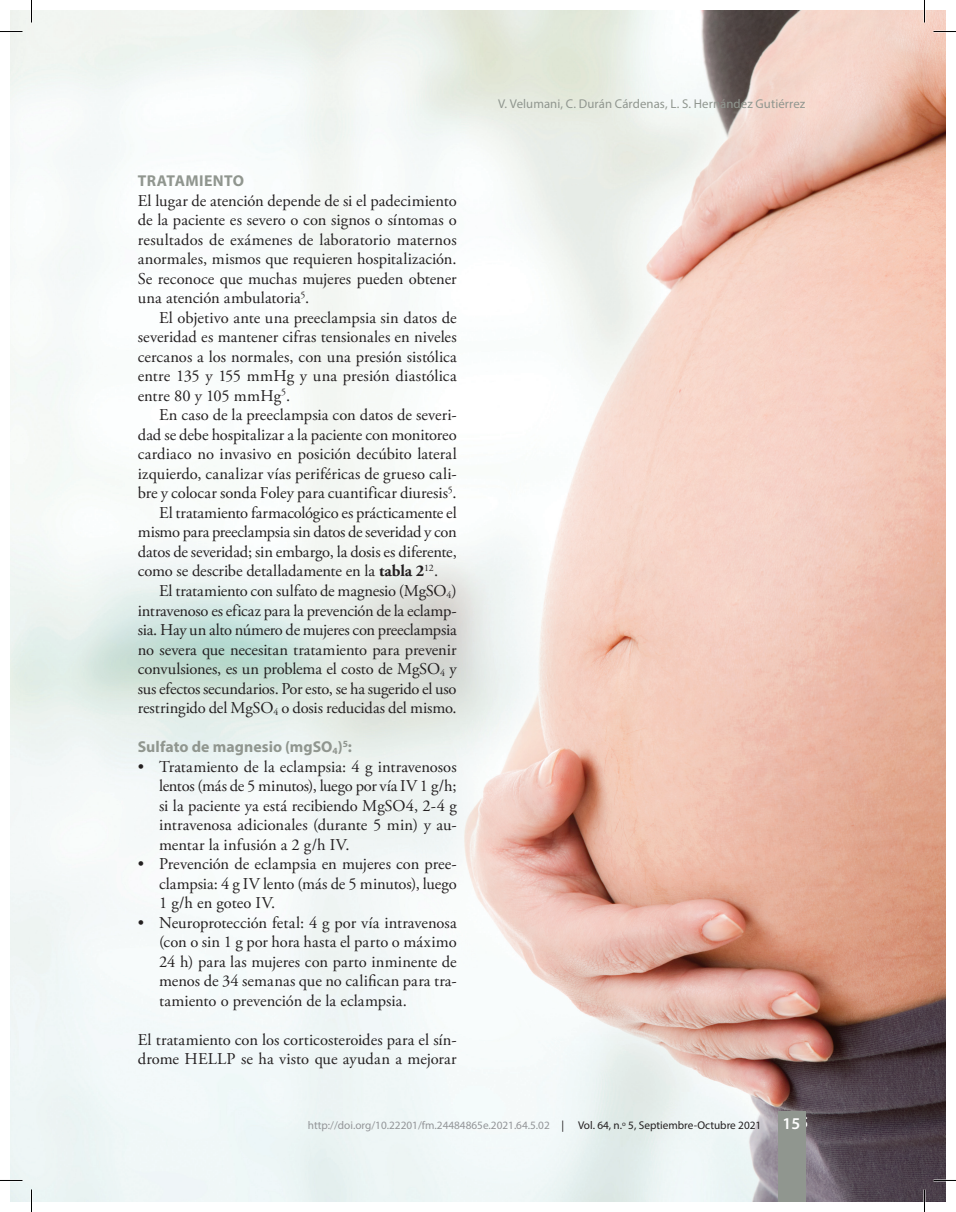
<style>
.page{position:relative;width:956px;height:1212px;background:#fff}
.page>*{position:absolute;margin:0;border:0;box-sizing:border-box;transform-origin:0 0}
.t1{font:16.5px/19.5px "Adobe Garamond Pro";letter-spacing:-.005em;color:#231f20;text-align:justify}
.t2{font:600 16.5px "Myriad Pro";color:#fff}
.t3{font:700 15.75px "Myriad Pro";letter-spacing:.005em;color:#90968f}
.t4{font:12.75px "Myriad Pro";letter-spacing:.005em;color:#90968f}
.t5{font:11.25px "Myriad Pro";color:#939598}
.t6{font:11.25px "Myriad Pro";color:#231f20}
.s1{font-weight:700}
</style>
<div class="page">
<img style="left:10px;top:10px;width:936px;height:1191px">
<div style="left:778px;top:1110px;width:27px;height:91px;background:#90968f"></div>
<hr style="left:923px;top:0;width:2px;height:22px;background:#fff">
<hr style="left:923px;top:1189px;width:2px;height:22px;background:#fff">
<svg style="left:0;top:31px;width:22px;height:1px"></svg>
<svg style="left:933px;top:31px;width:23px;height:1px"></svg>
<svg style="left:10px;top:1179px;width:12px;height:1px"></svg>
<svg style="left:933px;top:1179px;width:13px;height:1px"></svg>
<svg style="left:31px;top:0;width:1px;height:22px"></svg>
<svg style="left:31px;top:1189px;width:1px;height:22px"></svg>
<svg style="left:924px;top:0;width:1px;height:22px"></svg>
<svg style="left:924px;top:1189px;width:1px;height:22px"></svg>
<p class="t3" style="left:138px;top:170px;width:108px">TRATAMIENTO</p>
<p class="t1" style="left:138px;top:191px;width:320px">El lugar de atención depende de si el padecimiento de la paciente es severo o con signos o síntomas o resultados de exámenes de laboratorio maternos anormales, mismos que requieren hospitalización.<br>Se reconoce que muchas mujeres pueden obtener una atención ambulatoria<sup>5</sup>.</p>
<p class="t1" style="left:138px;top:308px;width:320px;text-indent:21px">El objetivo ante una preeclampsia sin datos de severidad es mantener cifras tensionales en niveles cercanos a los normales, con una presión sistólica entre 135 y 155 mmHg y una presión diastólica entre 80 y 105 mmHg<sup>5</sup>.</p>
<p class="t1" style="left:159px;top:406px;width:299px">En caso de la preeclampsia con datos de severi-</p>
<p class="t1" style="left:138px;top:425px;width:320px">dad se debe hospitalizar a la paciente con monitoreo</p>
<p class="t1" style="left:138px;top:445px;width:320px">cardiaco no invasivo en posición decúbito lateral</p>
<p class="t1" style="left:138px;top:464px;width:320px">izquierdo, canalizar vías periféricas de grueso cali-</p>
<p class="t1" style="left:138px;top:484px;width:320px">bre y colocar sonda Foley para cuantificar diuresis<sup>5</sup>.</p>
<p class="t1" style="left:159px;top:503px;width:299px">El tratamiento farmacológico es prácticamente el</p>
<p class="t1" style="left:138px;top:523px;width:320px">mismo para preeclampsia sin datos de severidad y con</p>
<p class="t1" style="left:138px;top:542px;width:320px">datos de severidad; sin embargo, la dosis es diferente,</p>
<p class="t1" style="left:138px;top:562px;width:302px">como se describe detalladamente en la <span class="s1">tabla 2</span><sup>12</sup>.</p>
<p class="t1" style="left:159px;top:581px;width:299px">El tratamiento con sulfato de magnesio (MgSO<sub>4</sub>)</p>
<p class="t1" style="left:138px;top:601px;width:320px">intravenoso es eficaz para la prevención de la eclamp-</p>
<p class="t1" style="left:138px;top:620px;width:320px">sia. Hay un alto número de mujeres con preeclampsia</p>
<p class="t1" style="left:138px;top:640px;width:320px">no severa que necesitan tratamiento para prevenir</p>
<p class="t1" style="left:138px;top:659px;width:320px">convulsiones, es un problema el costo de MgSO<sub>4</sub> y</p>
<p class="t1" style="left:138px;top:679px;width:320px">sus efectos secundarios. Por esto, se ha sugerido el uso</p>
<p class="t1" style="left:138px;top:698px;width:320px">restringido del MgSO<sub>4</sub> o dosis reducidas del mismo.</p>
<p class="t3" style="left:138px;top:736px;width:216px">Sulfato de magnesio (mgSO<sub>4</sub>)<sup>5</sup>:</p>
<p class="t1" style="left:159px;top:757px;width:299px;text-indent:-21px">• Tratamiento de la eclampsia: 4 g intravenosos lentos (más de 5 minutos), luego por vía IV 1 g/h; si la paciente ya está recibiendo MgSO4, 2-4 g intravenosa adicionales (durante 5 min) y au&shy;mentar la infusión a 2 g/h IV.</p>
<p class="t1" style="left:159px;top:854px;width:299px;text-indent:-21px">• Prevención de eclampsia en mujeres con pree&shy;clampsia: 4 g IV lento (más de 5 minutos), luego 1 g/h en goteo IV.</p>
<p class="t1" style="left:159px;top:913px;width:299px;text-indent:-21px">• Neuroprotección fetal: 4 g por vía intravenosa (con o sin 1 g por hora hasta el parto o máximo 24 h) para las mujeres con parto inminente de menos de 34 semanas que no califican para tra&shy;tamiento o prevención de la eclampsia.</p>
<p class="t1" style="left:138px;top:1030px;width:320px">El tratamiento con los corticosteroides para el sín&shy;drome HELLP se ha visto que ayudan a mejorar</p>
<p class="t4" style="left:498px;top:96px;width:309px">V. Velumani, C. Durán Cárdenas, L. S. Hernández Gutiérrez</p>
<p class="t5" style="left:308px;top:1118px;width:243px">http://doi.org/10.22201/fm.24484865e.2021.64.5.02</p>
<p class="t6" style="left:561px;top:1118px;width:201px">| Vol. 64, n.<sup>o</sup> 5, Septiembre-Octubre 2021</p>
<p class="t2" style="left:783px;top:1112px;width:27px">1515</p>
</div>
